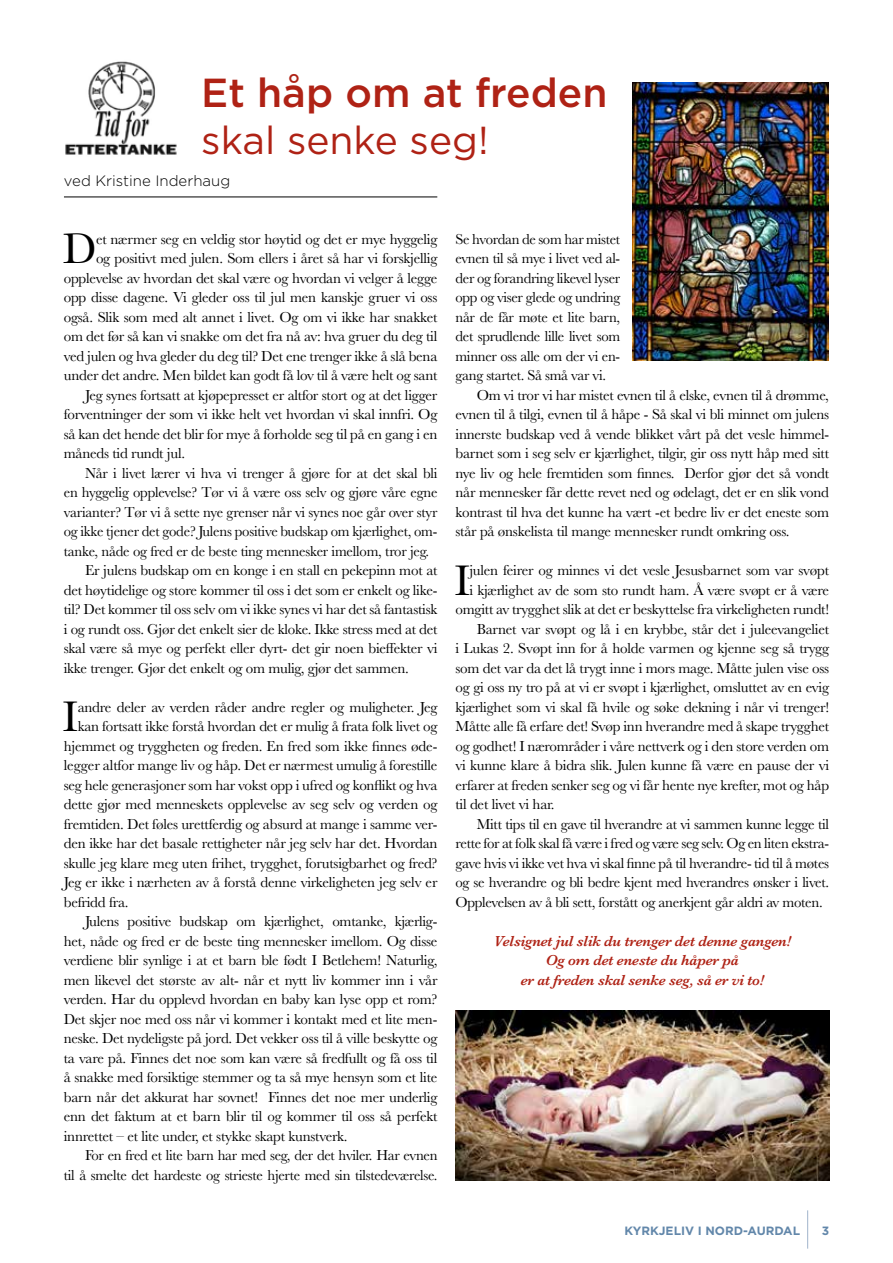
<style>
.page{position:relative;width:893px;height:1263px;background:#fff}
.page>*{position:absolute;margin:0;border:0;box-sizing:border-box;transform-origin:0 0}
.t1{font:44.4px "Baskerville";color:#000}
.t2{font:500 40.5px "Gotham";color:#af2215}
.t3{font:39px "Gotham";color:#af2215}
.t4{font:15px "Baskerville";letter-spacing:-.015em;color:#000}
.t5{font:italic 600 15px/19.5px "Baskerville";letter-spacing:-.015em;color:#af2215;text-align:center}
.t6{font:300 15px "Gotham";color:#000}
.t7{font:700 12px "Gotham";color:#6287aa}
</style>
<div class="page">
<hr style="left:807px;top:1210px;width:1px;height:38px;background:#a0b3cb">
<img style="left:65px;top:61px;width:112px;height:94px">
<img style="left:455px;top:1010px;width:374px;height:170px">
<img style="left:633px;top:82px;width:196px;height:279px">
<hr style="left:64px;top:197px;width:373px;height:1px;background:#000">
<h2 class="t2" style="left:201px;top:66px;width:408px">Et håp om at freden</h2>
<h3 class="t3" style="left:201px;top:115px;width:289px">skal senke seg!</h3>
<p class="t6" style="left:64px;top:172px;width:168px">ved Kristine Inderhaug</p>
<h1 class="t1" style="left:63px;top:220px;width:35px">D</h1>
<p class="t4" style="left:96px;top:229px;width:343px">et nærmer seg en veldig stor høytid og det er mye hyggelig</p>
<p class="t4" style="left:96px;top:249px;width:343px">og positivt med julen. Som ellers i året så har vi forskjellig</p>
<p class="t4" style="left:64px;top:268px;width:375px">opplevelse av hvordan det skal være og hvordan vi velger å legge</p>
<p class="t4" style="left:64px;top:288px;width:375px">opp disse dagene. Vi gleder oss til jul men kanskje gruer vi oss</p>
<p class="t4" style="left:64px;top:307px;width:375px">også. Slik som med alt annet i livet. Og om vi ikke har snakket</p>
<p class="t4" style="left:64px;top:327px;width:375px">om det før så kan vi snakke om det fra nå av: hva gruer du deg til</p>
<p class="t4" style="left:64px;top:346px;width:375px">ved julen og hva gleder du deg til? Det ene trenger ikke å slå bena</p>
<p class="t4" style="left:64px;top:366px;width:375px">under det andre. Men bildet kan godt få lov til å være helt og sant</p>
<p class="t4" style="left:85px;top:385px;width:354px">Jeg synes fortsatt at kjøpepresset er altfor stort og at det ligger</p>
<p class="t4" style="left:64px;top:405px;width:375px">forventninger der som vi ikke helt vet hvordan vi skal innfri. Og</p>
<p class="t4" style="left:64px;top:424px;width:375px">så kan det hende det blir for mye å forholde seg til på en gang i en</p>
<p class="t4" style="left:64px;top:444px;width:123px">måneds tid rundt jul.</p>
<p class="t4" style="left:85px;top:463px;width:354px">Når i livet lærer vi hva vi trenger å gjøre for at det skal bli</p>
<p class="t4" style="left:64px;top:483px;width:375px">en hyggelig opplevelse? Tør vi å være oss selv og gjøre våre egne</p>
<p class="t4" style="left:64px;top:502px;width:375px">varianter? Tør vi å sette nye grenser når vi synes noe går over styr</p>
<p class="t4" style="left:64px;top:522px;width:375px">og ikke tjener det gode? Julens positive budskap om kjærlighet, om-</p>
<p class="t4" style="left:64px;top:541px;width:367px">tanke, nåde og fred er de beste ting mennesker imellom, tror jeg.</p>
<p class="t4" style="left:85px;top:561px;width:354px">Er julens budskap om en konge i en stall en pekepinn mot at</p>
<p class="t4" style="left:64px;top:580px;width:375px">det høytidelige og store kommer til oss i det som er enkelt og like-</p>
<p class="t4" style="left:64px;top:600px;width:375px">til? Det kommer til oss selv om vi ikke synes vi har det så fantastisk</p>
<p class="t4" style="left:64px;top:619px;width:375px">i og rundt oss. Gjør det enkelt sier de kloke. Ikke stress med at det</p>
<p class="t4" style="left:64px;top:639px;width:375px">skal være så mye og perfekt eller dyrt- det gir noen bieffekter vi</p>
<p class="t4" style="left:64px;top:658px;width:347px">ikke trenger. Gjør det enkelt og om mulig, gjør det sammen.</p>
<h1 class="t1" style="left:63px;top:688px;width:17px">I</h1>
<p class="t4" style="left:78px;top:697px;width:361px">andre deler av verden råder andre regler og muligheter. Jeg</p>
<p class="t4" style="left:78px;top:717px;width:361px">kan fortsatt ikke forstå hvordan det er mulig å frata folk livet og</p>
<p class="t4" style="left:64px;top:736px;width:375px">hjemmet og tryggheten og freden. En fred som ikke finnes øde-</p>
<p class="t4" style="left:64px;top:756px;width:375px">legger altfor mange liv og håp. Det er nærmest umulig å forestille</p>
<p class="t4" style="left:64px;top:775px;width:375px">seg hele generasjoner som har vokst opp i ufred og konflikt og hva</p>
<p class="t4" style="left:64px;top:795px;width:375px">dette gjør med menneskets opplevelse av seg selv og verden og</p>
<p class="t4" style="left:64px;top:814px;width:375px">fremtiden. Det føles urettferdig og absurd at mange i samme ver-</p>
<p class="t4" style="left:64px;top:834px;width:375px">den ikke har det basale rettigheter når jeg selv har det. Hvordan</p>
<p class="t4" style="left:64px;top:853px;width:375px">skulle jeg klare meg uten frihet, trygghet, forutsigbarhet og fred?</p>
<p class="t4" style="left:64px;top:873px;width:375px">Jeg er ikke i nærheten av å forstå denne virkeligheten jeg selv er</p>
<p class="t4" style="left:64px;top:892px;width:66px">befridd fra.</p>
<p class="t4" style="left:85px;top:912px;width:354px">Julens positive budskap om kjærlighet, omtanke, kjærlig-</p>
<p class="t4" style="left:64px;top:931px;width:375px">het, nåde og fred er de beste ting mennesker imellom. Og disse</p>
<p class="t4" style="left:64px;top:951px;width:375px">verdiene blir synlige i at et barn ble født I Betlehem! Naturlig,</p>
<p class="t4" style="left:64px;top:970px;width:375px">men likevel det største av alt- når et nytt liv kommer inn i vår</p>
<p class="t4" style="left:64px;top:990px;width:375px">verden. Har du opplevd hvordan en baby kan lyse opp et rom?</p>
<p class="t4" style="left:64px;top:1009px;width:375px">Det skjer noe med oss når vi kommer i kontakt med et lite men-</p>
<p class="t4" style="left:64px;top:1029px;width:375px">neske. Det nydeligste på jord. Det vekker oss til å ville beskytte og</p>
<p class="t4" style="left:64px;top:1048px;width:375px">ta vare på. Finnes det noe som kan være så fredfullt og få oss til</p>
<p class="t4" style="left:64px;top:1068px;width:375px">å snakke med forsiktige stemmer og ta så mye hensyn som et lite</p>
<p class="t4" style="left:64px;top:1087px;width:375px">barn når det akkurat har sovnet! Finnes det noe mer underlig</p>
<p class="t4" style="left:64px;top:1107px;width:375px">enn det faktum at et barn blir til og kommer til oss så perfekt</p>
<p class="t4" style="left:64px;top:1126px;width:285px">innrettet – et lite under, et stykke skapt kunstverk.</p>
<p class="t4" style="left:85px;top:1146px;width:354px">For en fred et lite barn har med seg, der det hviler. Har evnen</p>
<p class="t4" style="left:64px;top:1165px;width:375px">til å smelte det hardeste og strieste hjerte med sin tilstedeværelse.</p>
<p class="t4" style="left:455px;top:229px;width:166px">Se hvordan de som har mistet</p>
<p class="t4" style="left:455px;top:249px;width:166px">evnen til så mye i livet ved al-</p>
<p class="t4" style="left:455px;top:268px;width:166px">der og forandring likevel lyser</p>
<p class="t4" style="left:455px;top:288px;width:166px">opp og viser glede og undring</p>
<p class="t4" style="left:455px;top:307px;width:166px">når de får møte et lite barn,</p>
<p class="t4" style="left:455px;top:327px;width:166px">det sprudlende lille livet som</p>
<p class="t4" style="left:455px;top:346px;width:166px">minner oss alle om der vi en-</p>
<p class="t4" style="left:455px;top:366px;width:152px">gang startet. Så små var vi.</p>
<p class="t4" style="left:477px;top:385px;width:354px">Om vi tror vi har mistet evnen til å elske, evnen til å drømme,</p>
<p class="t4" style="left:455px;top:405px;width:375px">evnen til å tilgi, evnen til å håpe - Så skal vi bli minnet om julens</p>
<p class="t4" style="left:455px;top:424px;width:375px">innerste budskap ved å vende blikket vårt på det vesle himmel-</p>
<p class="t4" style="left:455px;top:444px;width:375px">barnet som i seg selv er kjærlighet, tilgir, gir oss nytt håp med sitt</p>
<p class="t4" style="left:455px;top:463px;width:375px">nye liv og hele fremtiden som finnes. Derfor gjør det så vondt</p>
<p class="t4" style="left:455px;top:483px;width:375px">når mennesker får dette revet ned og ødelagt, det er en slik vond</p>
<p class="t4" style="left:455px;top:502px;width:375px">kontrast til hva det kunne ha vært -et bedre liv er det eneste som</p>
<p class="t4" style="left:455px;top:522px;width:336px">står på ønskelista til mange mennesker rundt omkring oss.</p>
<h1 class="t1" style="left:454px;top:552px;width:17px">I</h1>
<p class="t4" style="left:469px;top:561px;width:361px">julen feirer og minnes vi det vesle Jesusbarnet som var svøpt</p>
<p class="t4" style="left:469px;top:580px;width:361px">i kjærlighet av de som sto rundt ham. Å være svøpt er å være</p>
<p class="t4" style="left:455px;top:600px;width:375px">omgitt av trygghet slik at det er beskyttelse fra virkeligheten rundt!</p>
<p class="t4" style="left:477px;top:619px;width:354px">Barnet var svøpt og lå i en krybbe, står det i juleevangeliet</p>
<p class="t4" style="left:455px;top:639px;width:375px">i Lukas 2. Svøpt inn for å holde varmen og kjenne seg så trygg</p>
<p class="t4" style="left:455px;top:658px;width:375px">som det var da det lå trygt inne i mors mage. Måtte julen vise oss</p>
<p class="t4" style="left:455px;top:678px;width:375px">og gi oss ny tro på at vi er svøpt i kjærlighet, omsluttet av en evig</p>
<p class="t4" style="left:455px;top:697px;width:375px">kjærlighet som vi skal få hvile og søke dekning i når vi trenger!</p>
<p class="t4" style="left:455px;top:717px;width:375px">Måtte alle få erfare det! Svøp inn hverandre med å skape trygghet</p>
<p class="t4" style="left:455px;top:736px;width:375px">og godhet! I nærområder i våre nettverk og i den store verden om</p>
<p class="t4" style="left:455px;top:756px;width:375px">vi kunne klare å bidra slik. Julen kunne få være en pause der vi</p>
<p class="t4" style="left:455px;top:775px;width:375px">erfarer at freden senker seg og vi får hente nye krefter, mot og håp</p>
<p class="t4" style="left:455px;top:795px;width:101px">til det livet vi har.</p>
<p class="t4" style="left:477px;top:814px;width:354px">Mitt tips til en gave til hverandre at vi sammen kunne legge til</p>
<p class="t4" style="left:455px;top:834px;width:375px">rette for at folk skal få være i fred og være seg selv. Og en liten ekstra-</p>
<p class="t4" style="left:455px;top:853px;width:375px">gave hvis vi ikke vet hva vi skal finne på til hverandre- tid til å møtes</p>
<p class="t4" style="left:455px;top:873px;width:375px">og se hverandre og bli bedre kjent med hverandres ønsker i livet.</p>
<p class="t4" style="left:455px;top:892px;width:369px">Opplevelsen av å bli sett, forstått og anerkjent går aldri av moten.</p>
<p class="t5" style="left:494px;top:931px;width:299px">Velsignet jul slik du trenger det denne gangen!<br>Og om det eneste du håper på<br>er at freden skal senke seg, så er vi to!</p>
<p class="t7" style="left:624px;top:1222px;width:177px">KYRKJELIV I NORD-AURDAL</p>
<p class="t7" style="left:822px;top:1222px;width:9px">3</p>
</div>
